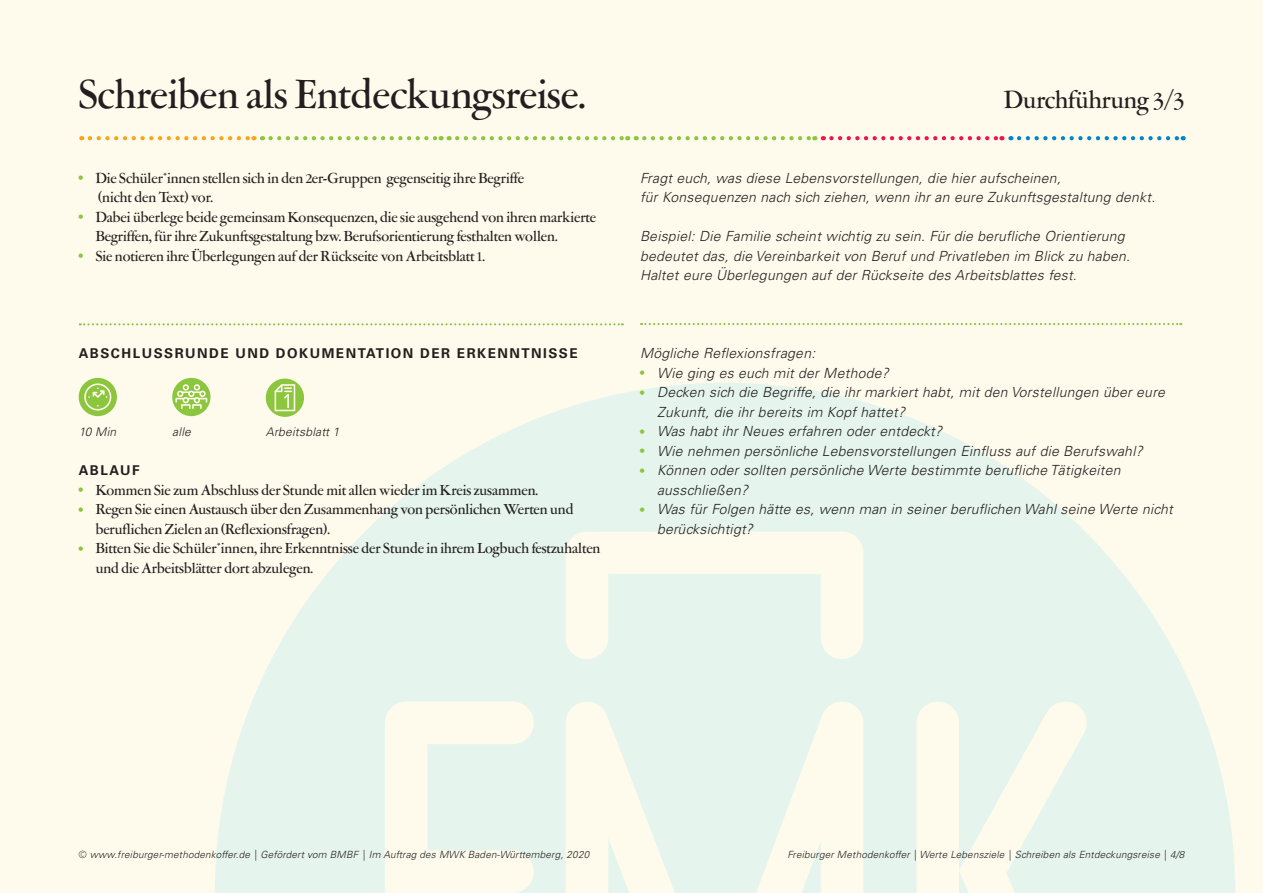
<style>
.page{position:relative;width:1263px;height:893px;background:#fefbed}
.page>*{position:absolute;margin:0;border:0;box-sizing:border-box;transform-origin:0 0}
.t1{font:500 42px "Garamont Amst SH";color:#231f20}
.t2{font:500 25.5px "Garamont Amst SH";color:#231f20}
.t3{font:500 15px/19.5px "Garamont Amst SH";color:#231f20}
.t4{font:italic 300 13.95px/19.5px "Univers LT Pro 45";letter-spacing:.02em;color:#231f20}
.t5{font:700 13.5px "Univers LT Pro 65";letter-spacing:.11em;color:#231f20}
.t6{font:italic 300 12px "Univers LT Pro 45";letter-spacing:.02em;color:#231f20}
.t7{font:italic 300 9.9px "Univers LT Pro 45";letter-spacing:.02em;color:#231f20}
.s1{font-family:"Univers LT Pro 65";font-weight:700;font-size:12px;color:#8bc63e}
.s2{font-family:"Univers LT Pro 65";font-weight:700;font-style:normal;font-size:12px;color:#8bc63e}
</style>
<div class="page">
<svg style="left:215px;top:383px;width:1020px;height:510px;fill:#e5f4ed"></svg>
<svg style="left:90px;top:136px;width:164px;height:4px"></svg>
<svg style="left:270px;top:136px;width:172px;height:4px"></svg>
<svg style="left:457px;top:136px;width:171px;height:4px"></svg>
<svg style="left:644px;top:136px;width:171px;height:4px"></svg>
<svg style="left:831px;top:136px;width:171px;height:4px"></svg>
<svg style="left:1019px;top:136px;width:165px;height:4px"></svg>
<svg style="left:79px;top:378px;width:38px;height:38px"></svg>
<svg style="left:266px;top:379px;width:38px;height:38px"></svg>
<svg style="left:172px;top:378px;width:38px;height:38px"></svg>
<svg style="left:80px;top:323px;width:543px;height:2px"></svg>
<svg style="left:641px;top:323px;width:540px;height:2px"></svg>
<h1 class="t1" style="left:79px;top:72px;width:508px">Schreiben als Entdeckungsreise.</h1>
<p class="t3" style="left:98px;top:169px;width:427px;text-indent:-20px"><span class="s1">•</span> Die Schüler*innen stellen sich in den 2er-Gruppen gegenseitig ihre Begriffe (nicht den Text) vor.</p>
<p class="t3" style="left:96px;top:208px;width:502px;text-indent:-17px"><span class="s1">•</span> Dabei überlege beide gemeinsam Konsequenzen, die sie ausgehend von ihren markierte<br>Begriffen, für ihre Zukunftsgestaltung bzw. Berufsorientierung festhalten wollen.</p>
<p class="t3" style="left:79px;top:247px;width:408px"><span class="s1">•</span> Sie notieren ihre Überlegungen auf der Rückseite von Arbeitsblatt 1.</p>
<p class="t5" style="left:79px;top:344px;width:500px">ABSCHLUSSRUNDE UND DOKUMENTATION DER ERKENNTNISSE</p>
<p class="t6" style="left:79px;top:425px;width:39px">10 Min</p>
<p class="t6" style="left:172px;top:425px;width:20px">alle</p>
<p class="t6" style="left:266px;top:425px;width:75px">Arbeitsblatt 1</p>
<p class="t5" style="left:79px;top:461px;width:62px">ABLAUF</p>
<p class="t3" style="left:79px;top:481px;width:461px"><span class="s1">•</span> Kommen Sie zum Abschluss der Stunde mit allen wieder im Kreis zusammen.</p>
<p class="t3" style="left:96px;top:500px;width:479px;text-indent:-17px"><span class="s1">•</span> Regen Sie einen Austausch über den Zusammenhang von persönlichen Werten und beruflichen Zielen an (Reflexionsfragen).</p>
<p class="t3" style="left:96px;top:539px;width:506px;text-indent:-17px"><span class="s1">•</span> Bitten Sie die Schüler*innen, ihre Erkenntnisse der Stunde in ihrem Logbuch festzuhalten und die Arbeitsblätter dort abzulegen.</p>
<h2 class="t2" style="left:1004px;top:86px;width:182px">Durchführung 3/3</h2>
<p class="t4" style="left:640px;top:168px;width:517px">Fragt euch, was diese Lebensvorstellungen, die hier aufscheinen,<br>für Konsequenzen nach sich ziehen, wenn ihr an eure Zukunftsgestaltung denkt.</p>
<p class="t4" style="left:640px;top:227px;width:492px">Beispiel: Die Familie scheint wichtig zu sein. Für die berufliche Orientierung bedeutet das, die Vereinbarkeit von Beruf und Privatleben im Blick zu haben.<br>Haltet eure Überlegungen auf der Rückseite des Arbeitsblattes fest.</p>
<p class="t4" style="left:640px;top:344px;width:177px">Mögliche Reflexionsfragen:</p>
<p class="t4" style="left:640px;top:363px;width:250px"><span class="s2">•</span> Wie ging es euch mit der Methode?</p>
<p class="t4" style="left:657px;top:383px;width:509px;text-indent:-17px"><span class="s2">•</span> Decken sich die Begriffe, die ihr markiert habt, mit den Vorstellungen über eure<br>Zukunft, die ihr bereits im Kopf hattet?</p>
<p class="t4" style="left:640px;top:422px;width:304px"><span class="s2">•</span> Was habt ihr Neues erfahren oder entdeckt?</p>
<p class="t4" style="left:640px;top:441px;width:504px"><span class="s2">•</span> Wie nehmen persönliche Lebensvorstellungen Einfluss auf die Berufswahl?</p>
<p class="t4" style="left:657px;top:461px;width:465px;text-indent:-17px"><span class="s2">•</span> Können oder sollten persönliche Werte bestimmte berufliche Tätigkeiten ausschließen?</p>
<p class="t4" style="left:657px;top:500px;width:517px;text-indent:-17px"><span class="s2">•</span> Was für Folgen hätte es, wenn man in seiner beruflichen Wahl seine Werte nicht berücksichtigt?</p>
<p class="t7" style="left:79px;top:848px;width:512px">© www.freiburger-methodenkoffer.de | Gefördert vom BMBF | Im Auftrag des MWK Baden-Württemberg, 2020</p>
<p class="t7" style="left:787px;top:848px;width:398px">Freiburger Methodenkoffer | Werte Lebensziele | Schreiben als Entdeckungsreise | 4/8</p>
</div>
